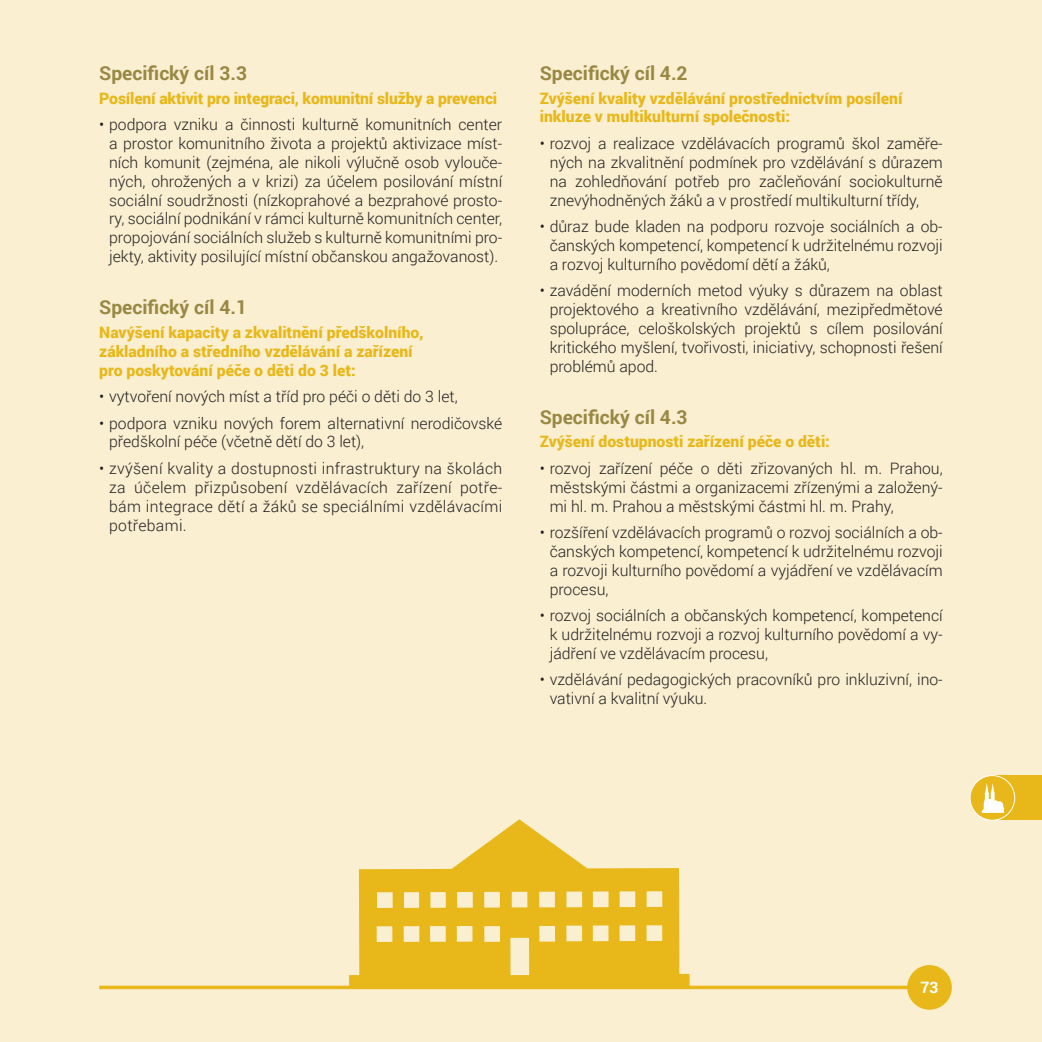
<style>
.page{position:relative;width:1042px;height:1042px;background:#faefd1}
.page>*{position:absolute;margin:0;border:0;box-sizing:border-box;transform-origin:0 0}
.t1{font:700 19.25px "Roboto";color:#988843}
.t2{font:300 15.75px/18.9px "Roboto";color:#231f20;text-align:justify}
.t3{font:900 15.75px/18.9px "Roboto";color:#e8b81a}
.t4{font:700 15.75px "Roboto";color:#fff}
</style>
<div class="page">
<div style="left:907px;top:965px;width:45px;height:44px;background:#e8b81a;border-radius:50%"></div>
<svg style="left:99px;top:985px;width:809px;height:4px;background:#eabe30"></svg>
<svg style="left:349px;top:819px;width:340px;height:168px;fill:#e8b81a"></svg>
<div style="left:992px;top:775px;width:50px;height:45px;background:#e8b81a"></div>
<div style="left:970px;top:775px;width:44px;height:45px;background:#e8b81a;border-radius:50%"></div>
<div style="left:969px;top:775px;width:46px;height:45px;border:1px solid #fff;border-radius:50%"></div>
<svg style="left:982px;top:783px;width:22px;height:30px"></svg>
<p class="t1" style="left:99px;top:59px;width:149px">Specifický cíl 3.3</p>
<p class="t3" style="left:99px;top:88px;width:399px">Posílení aktivit pro integraci, komunitní služby a prevenci</p>
<p class="t2" style="left:109px;top:114px;width:395px;text-indent:-10px">• podpora vzniku a činnosti kulturně komunitních center a prostor komunitního života a projektů aktivizace míst&shy;ních komunit (zejména, ale nikoli výlučně osob vylouče&shy;ných, ohrožených a v krizi) za účelem posilování místní sociální soudržnosti (nízkoprahové a bezprahové prosto&shy;ry, sociální podnikání v rámci kulturně komunitních center, propojování sociálních služeb s kulturně komunitními pro&shy;jekty, aktivity posilující místní občanskou angažovanost).</p>
<p class="t1" style="left:99px;top:294px;width:149px">Specifický cíl 4.1</p>
<p class="t3" style="left:99px;top:322px;width:326px">Navýšení kapacity a zkvalitnění předškolního, základního a středního vzdělávání a zařízení pro poskytování péče o děti do 3 let:</p>
<p class="t2" style="left:99px;top:387px;width:360px">• vytvoření nových míst a tříd pro péči o děti do 3 let,</p>
<p class="t2" style="left:109px;top:413px;width:394px;text-indent:-10px">• podpora vzniku nových forem alternativní nerodičovské předškolní péče (včetně dětí do 3 let),</p>
<p class="t2" style="left:109px;top:458px;width:395px;text-indent:-10px">• zvýšení kvality a dostupnosti infrastruktury na školách za účelem přizpůsobení vzdělávacích zařízení potře&shy;bám integrace dětí a žáků se speciálními vzdělávacími potřebami.</p>
<p class="t1" style="left:540px;top:59px;width:149px">Specifický cíl 4.2</p>
<p class="t3" style="left:540px;top:88px;width:364px">Zvýšení kvality vzdělávání prostřednictvím posílení inkluze v multikulturní společnosti:</p>
<p class="t2" style="left:550px;top:133px;width:395px;text-indent:-10px">• rozvoj a realizace vzdělávacích programů škol zaměře&shy;ných na zkvalitnění podmínek pro vzdělávání s důrazem na zohledňování potřeb pro začleňování sociokulturně znevýhodněných žáků a v prostředí multikulturní třídy,</p>
<p class="t2" style="left:550px;top:216px;width:394px;text-indent:-10px">• důraz bude kladen na podporu rozvoje sociálních a ob&shy;čanských kompetencí, kompetencí k udržitelnému rozvoji a rozvoj kulturního povědomí dětí a žáků,</p>
<p class="t2" style="left:550px;top:280px;width:395px;text-indent:-10px">• zavádění moderních metod výuky s důrazem na oblast projektového a kreativního vzdělávání, mezipředmětové spolupráce, celoškolských projektů s cílem posilování kritického myšlení, tvořivosti, iniciativy, schopnosti řešení problémů apod.</p>
<p class="t1" style="left:540px;top:403px;width:149px">Specifický cíl 4.3</p>
<p class="t3" style="left:540px;top:432px;width:292px">Zvýšení dostupnosti zařízení péče o děti:</p>
<p class="t2" style="left:550px;top:458px;width:395px;text-indent:-10px">• rozvoj zařízení péče o děti zřizovaných hl. m. Prahou, městskými částmi a organizacemi zřízenými a založený&shy;mi hl. m. Prahou a městskými částmi hl. m. Prahy,</p>
<p class="t2" style="left:550px;top:522px;width:394px;text-indent:-10px">• rozšíření vzdělávacích programů o rozvoj sociálních a ob&shy;čanských kompetencí, kompetencí k udržitelnému rozvoji a rozvoji kulturního povědomí a vyjádření ve vzdělávacím procesu,</p>
<p class="t2" style="left:550px;top:605px;width:395px;text-indent:-10px">• rozvoj sociálních a občanských kompetencí, kompetencí k udržitelnému rozvoji a rozvoj kulturního povědomí a vy&shy;jádření ve vzdělávacím procesu,</p>
<p class="t2" style="left:550px;top:669px;width:394px;text-indent:-10px">• vzdělávání pedagogických pracovníků pro inkluzivní, ino&shy;vativní a kvalitní výuku.</p>
<p class="t4" style="left:920px;top:976px;width:20px">73</p>
</div>
